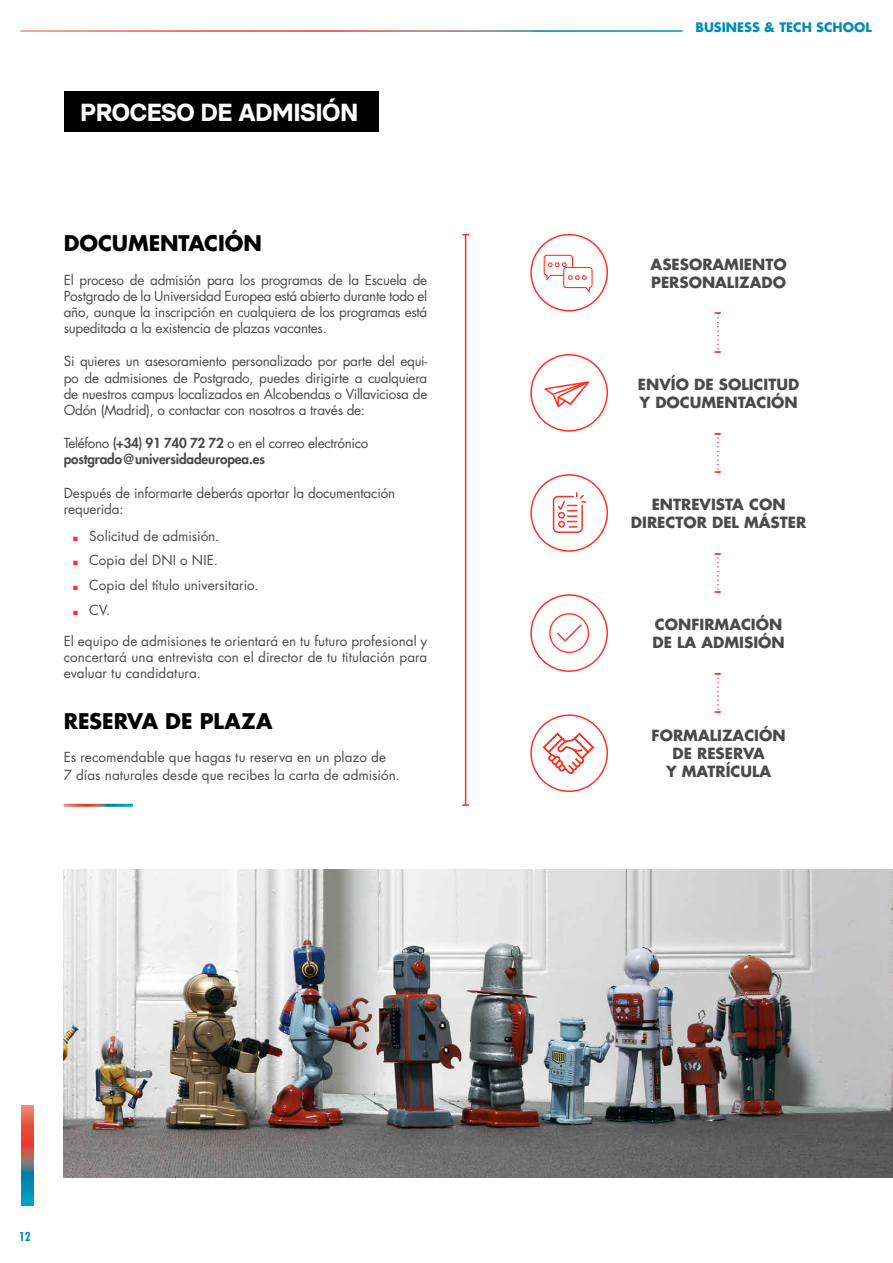
<style>
.page{position:relative;width:893px;height:1263px;background:#fff}
.page>*{position:absolute;margin:0;border:0;box-sizing:border-box;transform-origin:0 0}
.t1{font:700 24.75px "Basier Square";letter-spacing:-.02em;color:#fff}
.t2{font:700 21px "Futura Std";color:#000}
.t3{font:700 15px/18px "Futura Std";color:#4a4a49}
.t4{font:13.5px/16.2px "Futura Std";letter-spacing:-.005em;color:#4a4a49;text-align:justify}
.t5{font:800 13.5px/16.2px "Futura Std";letter-spacing:-.01em;color:#4a4a49}
.t6{font:700 12.75px "Futura Std";color:#008bb9}
.t7{font:700 condensed 12px "Futura Std";color:#008bb9}
.t8{font:500 7.2px "Futura Std";color:#ff3126;scale:2.5 1}
.s1{font-weight:400}
.s2{font-family:"Fabriga";font-size:9px;color:#ff3126}
</style>
<div class="page">
<div style="left:21px;top:1106px;width:12px;height:21px;background:#f18a7c"></div>
<div style="left:21px;top:1107px;width:12px;height:21px;background:#f08475"></div>
<div style="left:21px;top:1109px;width:12px;height:21px;background:#f08271"></div>
<div style="left:21px;top:1110px;width:12px;height:21px;background:#ef7c6a"></div>
<div style="left:21px;top:1112px;width:12px;height:21px;background:#ee7562"></div>
<div style="left:21px;top:1115px;width:12px;height:21px;background:#ed6c58"></div>
<div style="left:21px;top:1117px;width:12px;height:21px;background:#ec6650"></div>
<div style="left:21px;top:1120px;width:12px;height:21px;background:#eb5d46"></div>
<div style="left:21px;top:1123px;width:12px;height:21px;background:#ea533d"></div>
<div style="left:21px;top:1125px;width:12px;height:21px;background:#e94d37"></div>
<div style="left:21px;top:1129px;width:12px;height:21px;background:#e94835"></div>
<div style="left:21px;top:1133px;width:12px;height:21px;background:#e84433"></div>
<div style="left:21px;top:1137px;width:12px;height:21px;background:#e83f31"></div>
<div style="left:21px;top:1146px;width:12px;height:21px;background:#e34134"></div>
<div style="left:21px;top:1147px;width:12px;height:21px;background:#df4637"></div>
<div style="left:21px;top:1148px;width:12px;height:21px;background:#db4a3b"></div>
<div style="left:21px;top:1149px;width:12px;height:21px;background:#d55040"></div>
<div style="left:21px;top:1150px;width:12px;height:21px;background:#d15445"></div>
<div style="left:21px;top:1151px;width:12px;height:21px;background:#cb594a"></div>
<div style="left:21px;top:1152px;width:12px;height:21px;background:#c75c4d"></div>
<div style="left:21px;top:1153px;width:12px;height:21px;background:#c25f51"></div>
<div style="left:21px;top:1154px;width:12px;height:21px;background:#bc6357"></div>
<div style="left:21px;top:1155px;width:12px;height:21px;background:#b7665a"></div>
<div style="left:21px;top:1156px;width:12px;height:21px;background:#b1695e"></div>
<div style="left:21px;top:1157px;width:12px;height:21px;background:#aa6b63"></div>
<div style="left:21px;top:1158px;width:12px;height:21px;background:#a56e67"></div>
<div style="left:21px;top:1159px;width:12px;height:21px;background:#9d716c"></div>
<div style="left:21px;top:1160px;width:12px;height:21px;background:#977270"></div>
<div style="left:21px;top:1161px;width:12px;height:21px;background:#917473"></div>
<div style="left:21px;top:1162px;width:12px;height:21px;background:#887679"></div>
<div style="left:21px;top:1163px;width:12px;height:21px;background:#81777c"></div>
<div style="left:21px;top:1164px;width:12px;height:21px;background:#777980"></div>
<div style="left:21px;top:1165px;width:12px;height:21px;background:#6f7a84"></div>
<div style="left:21px;top:1166px;width:12px;height:21px;background:#667b87"></div>
<div style="left:21px;top:1167px;width:12px;height:21px;background:#597c8c"></div>
<div style="left:21px;top:1168px;width:12px;height:21px;background:#4f7d8f"></div>
<div style="left:21px;top:1169px;width:12px;height:21px;background:#447d92"></div>
<div style="left:21px;top:1170px;width:12px;height:21px;background:#2f7e96"></div>
<div style="left:21px;top:1171px;width:12px;height:21px;background:#187e9a"></div>
<div style="left:21px;top:1172px;width:12px;height:21px;background:#007fa0"></div>
<div style="left:21px;top:1174px;width:12px;height:21px;background:#007fa7"></div>
<div style="left:21px;top:1176px;width:12px;height:21px;background:#0081ab"></div>
<div style="left:21px;top:1179px;width:12px;height:21px;background:#0085af"></div>
<div style="left:21px;top:1182px;width:12px;height:21px;background:#0089b2"></div>
<div style="left:21px;top:1184px;width:12px;height:21px;background:#0097bf"></div>
<img style="left:64px;top:870px;width:829px;height:308px">
<div style="left:530px;top:234px;width:78px;height:77px;border:2px solid #ff3126;border-radius:50%"></div>
<svg style="left:544px;top:255px;width:49px;height:37px"></svg>
<svg style="left:717px;top:313px;width:2px;height:40px"></svg>
<div style="left:530px;top:354px;width:78px;height:78px;border:2px solid #ff3126;border-radius:50%"></div>
<svg style="left:544px;top:381px;width:45px;height:26px"></svg>
<svg style="left:717px;top:433px;width:2px;height:40px"></svg>
<div style="left:530px;top:474px;width:78px;height:78px;border:2px solid #ff3126;border-radius:50%"></div>
<svg style="left:553px;top:492px;width:33px;height:41px"></svg>
<svg style="left:717px;top:553px;width:2px;height:40px"></svg>
<div style="left:530px;top:594px;width:78px;height:78px;border:2px solid #ff3126;border-radius:50%"></div>
<svg style="left:549px;top:613px;width:40px;height:40px"></svg>
<svg style="left:717px;top:673px;width:2px;height:40px"></svg>
<div style="left:530px;top:714px;width:78px;height:78px;border:2px solid #ff3126;border-radius:50%"></div>
<svg style="left:543px;top:733px;width:51px;height:41px"></svg>
<hr style="left:465px;top:235px;width:1px;height:570px;background:#ff3126">
<svg style="left:462px;top:804px;width:7px;height:2px"></svg>
<div style="left:64px;top:91px;width:314px;height:41px;background:#000"></div>
<h1 class="t1" style="left:80px;top:97px;width:280px">PROCESO DE ADMISIÓN</h1>
<h2 class="t2" style="left:64px;top:230px;width:200px">DOCUMENTACIÓN</h2>
<p class="t4" style="left:64px;top:272px;width:365px">El proceso de admisión para los programas de la Escuela de Postgrado de la Universidad Europea está abierto durante todo el año, aunque la inscripción en cualquiera de los programas está supeditada a la existencia de plazas vacantes.</p>
<p class="t4" style="left:64px;top:354px;width:365px">Si quieres un asesoramiento personalizado por parte del equi&shy;po de admisiones de Postgrado, puedes dirigirte a cualquiera de nuestros campus localizados en Alcobendas o Villaviciosa de Odón (Madrid), o contactar con nosotros a través de:</p>
<p class="t5" style="left:64px;top:435px;width:306px"><span class="s1">Teléfono</span> (+34) 91 740 72 72 <span class="s1">o en el correo electrónico </span>postgrado@universidadeuropea.es</p>
<p class="t4" style="left:64px;top:485px;width:333px">Después de informarte deberás aportar la documentación requerida:</p>
<p class="t4" style="left:71px;top:528px;width:150px"><span class="s2">▪</span> Solicitud de admisión.</p>
<p class="t4" style="left:71px;top:552px;width:148px"><span class="s2">▪</span> Copia del DNI o NIE.</p>
<p class="t4" style="left:71px;top:577px;width:189px"><span class="s2">▪</span> Copia del título universitario.</p>
<p class="t4" style="left:71px;top:602px;width:41px"><span class="s2">▪</span> CV.</p>
<p class="t4" style="left:64px;top:633px;width:365px">El equipo de admisiones te orientará en tu futuro profesional y concertará una entrevista con el director de tu titulación para evaluar tu candidatura.</p>
<h2 class="t2" style="left:64px;top:707px;width:210px">RESERVA DE PLAZA</h2>
<p class="t4" style="left:64px;top:748px;width:337px;line-height:18px">Es recomendable que hagas tu reserva en un plazo de<br>7 días naturales desde que recibes la carta de admisión.</p>
<p class="t7" style="left:19px;top:1229px;width:13px">12</p>
<p class="t6" style="left:695px;top:19px;width:178px">BUSINESS &amp; TECH SCHOOL</p>
<p class="t3" style="left:651px;top:255px;width:138px">ASESORAMIENTO<br>PERSONALIZADO</p>
<p class="t8" style="left:722px;top:311px;width:3px;rotate:90deg">l</p>
<p class="t8" style="left:722px;top:350px;width:3px;rotate:90deg">l</p>
<p class="t3" style="left:638px;top:375px;width:163px">ENVÍO DE SOLICITUD<br>Y DOCUMENTACIÓN</p>
<p class="t8" style="left:722px;top:432px;width:3px;rotate:90deg">l</p>
<p class="t8" style="left:722px;top:470px;width:3px;rotate:90deg">l</p>
<p class="t3" style="left:631px;top:495px;width:177px;text-align:center">ENTREVISTA CON<br>DIRECTOR DEL MÁSTER</p>
<p class="t8" style="left:722px;top:552px;width:3px;rotate:90deg">l</p>
<p class="t8" style="left:722px;top:590px;width:3px;rotate:90deg">l</p>
<p class="t3" style="left:652px;top:615px;width:134px">CONFIRMACIÓN<br>DE LA ADMISIÓN</p>
<p class="t8" style="left:722px;top:672px;width:3px;rotate:90deg">l</p>
<p class="t8" style="left:722px;top:710px;width:3px;rotate:90deg">l</p>
<p class="t3" style="left:652px;top:726px;width:135px;text-align:center">FORMALIZACIÓN<br>DE RESERVA<br>Y MATRÍCULA</p>
</div>
